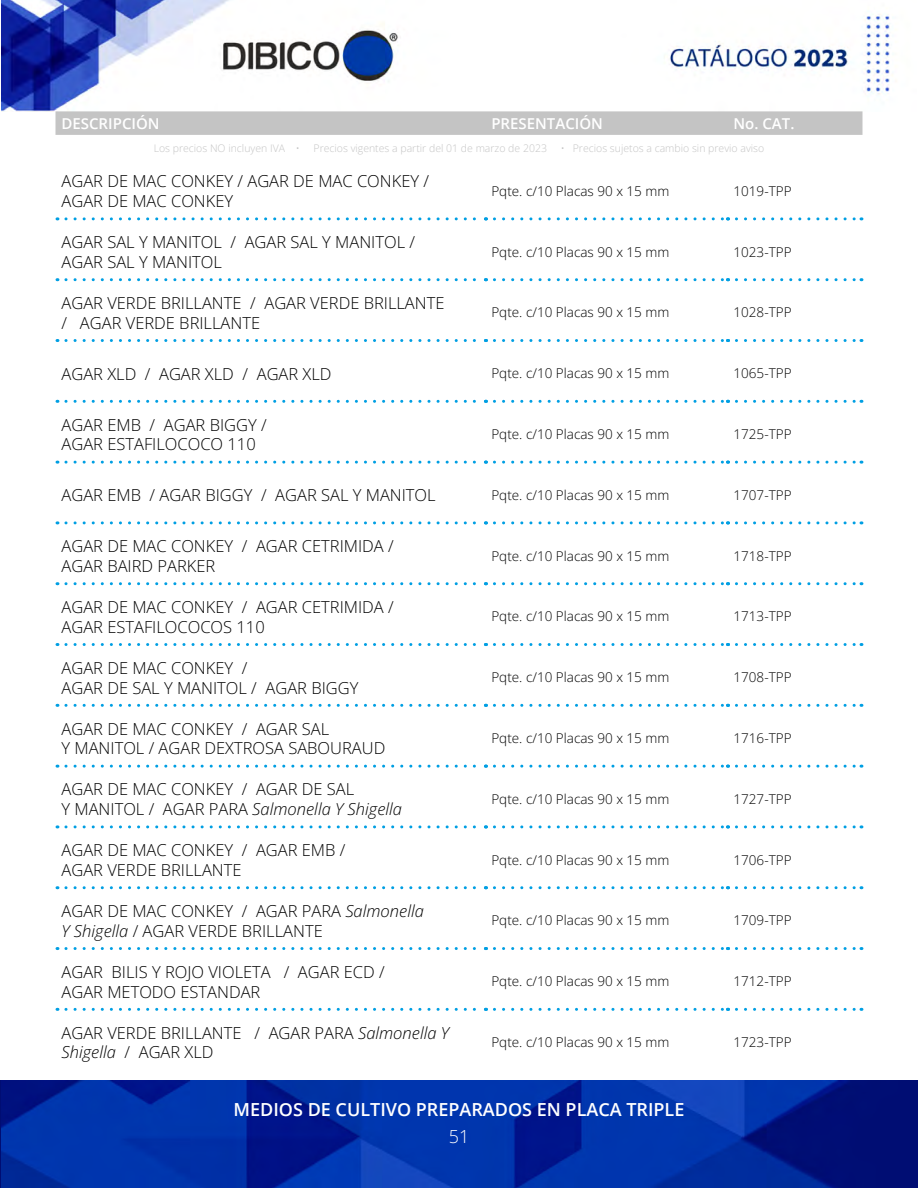
<style>
.page{position:relative;width:918px;height:1188px;background:#fff}
.page>*{position:absolute;margin:0;border:0;box-sizing:border-box;transform-origin:0 0}
.t1{font:600 18px "Open Sans";color:#fff}
.t2{font:300 18px "Open Sans";color:#fff}
.t3{font:300 16.5px/19.8px "Open Sans";color:#000}
.t4{font:600 15px "Open Sans";color:#fff}
.t5{font:300 13.5px "Open Sans";color:#000}
.t6{font:300 10.5px "Open Sans";color:#c4c4c4}
.s1{font-style:italic}
</style>
<div class="page">
<img style="left:1px;top:1081px;width:917px;height:107px">
<svg style="left:0;top:1081px;width:1px;height:107px"></svg>
<img style="left:1px;top:0;width:892px;height:111px">
<div style="left:56px;top:111px;width:806px;height:24px;background:#c4c4c4"></div>
<svg style="left:66px;top:217px;width:420px;height:3px"></svg>
<svg style="left:494px;top:217px;width:235px;height:3px"></svg>
<svg style="left:736px;top:217px;width:126px;height:3px"></svg>
<svg style="left:66px;top:278px;width:420px;height:3px"></svg>
<svg style="left:494px;top:278px;width:235px;height:3px"></svg>
<svg style="left:736px;top:278px;width:126px;height:3px"></svg>
<svg style="left:66px;top:339px;width:420px;height:3px"></svg>
<svg style="left:494px;top:339px;width:235px;height:3px"></svg>
<svg style="left:736px;top:339px;width:126px;height:3px"></svg>
<svg style="left:66px;top:400px;width:420px;height:3px"></svg>
<svg style="left:494px;top:400px;width:235px;height:3px"></svg>
<svg style="left:736px;top:400px;width:126px;height:3px"></svg>
<svg style="left:66px;top:461px;width:420px;height:3px"></svg>
<svg style="left:494px;top:461px;width:235px;height:3px"></svg>
<svg style="left:736px;top:461px;width:126px;height:3px"></svg>
<svg style="left:66px;top:521px;width:420px;height:3px"></svg>
<svg style="left:494px;top:521px;width:235px;height:3px"></svg>
<svg style="left:736px;top:521px;width:126px;height:3px"></svg>
<svg style="left:66px;top:582px;width:420px;height:3px"></svg>
<svg style="left:494px;top:582px;width:235px;height:3px"></svg>
<svg style="left:736px;top:582px;width:126px;height:3px"></svg>
<svg style="left:66px;top:643px;width:420px;height:3px"></svg>
<svg style="left:494px;top:643px;width:235px;height:3px"></svg>
<svg style="left:736px;top:643px;width:126px;height:3px"></svg>
<svg style="left:66px;top:704px;width:420px;height:3px"></svg>
<svg style="left:494px;top:704px;width:235px;height:3px"></svg>
<svg style="left:736px;top:704px;width:126px;height:3px"></svg>
<svg style="left:66px;top:765px;width:420px;height:3px"></svg>
<svg style="left:494px;top:765px;width:235px;height:3px"></svg>
<svg style="left:736px;top:765px;width:126px;height:3px"></svg>
<svg style="left:66px;top:825px;width:420px;height:3px"></svg>
<svg style="left:494px;top:825px;width:235px;height:3px"></svg>
<svg style="left:736px;top:825px;width:126px;height:3px"></svg>
<svg style="left:66px;top:886px;width:420px;height:3px"></svg>
<svg style="left:494px;top:886px;width:235px;height:3px"></svg>
<svg style="left:736px;top:886px;width:126px;height:3px"></svg>
<svg style="left:66px;top:947px;width:420px;height:3px"></svg>
<svg style="left:494px;top:947px;width:235px;height:3px"></svg>
<svg style="left:736px;top:947px;width:126px;height:3px"></svg>
<svg style="left:66px;top:1008px;width:420px;height:3px"></svg>
<svg style="left:494px;top:1008px;width:235px;height:3px"></svg>
<svg style="left:736px;top:1008px;width:126px;height:3px"></svg>
<p class="t4" style="left:62px;top:113px;width:100px">DESCRIPCIÓN</p>
<p class="t4" style="left:491px;top:113px;width:113px">PRESENTACIÓN</p>
<p class="t4" style="left:734px;top:113px;width:62px">No. CAT.</p>
<p class="t6" style="left:154px;top:141px;width:148px">Los precios NO incluyen IVA •</p>
<p class="t6" style="left:314px;top:141px;width:235px">Precios vigentes a partir del 01 de marzo de 2023</p>
<p class="t6" style="left:561px;top:141px;width:205px">• Precios sujetos a cambio sin previo aviso</p>
<p class="t3" style="left:62px;top:171px;width:369px">AGAR DE MAC CONKEY / AGAR DE MAC CONKEY /<br>AGAR DE MAC CONKEY</p>
<p class="t5" style="left:491px;top:182px;width:179px">Pqte. c/10 Placas 90 x 15 mm</p>
<p class="t5" style="left:734px;top:182px;width:60px">1019-TPP</p>
<p class="t3" style="left:62px;top:232px;width:355px">AGAR SAL Y MANITOL / AGAR SAL Y MANITOL /<br>AGAR SAL Y MANITOL</p>
<p class="t5" style="left:491px;top:242px;width:179px">Pqte. c/10 Placas 90 x 15 mm</p>
<p class="t5" style="left:734px;top:242px;width:60px">1023-TPP</p>
<p class="t3" style="left:62px;top:293px;width:385px">AGAR VERDE BRILLANTE / AGAR VERDE BRILLANTE / AGAR VERDE BRILLANTE</p>
<p class="t5" style="left:491px;top:303px;width:179px">Pqte. c/10 Placas 90 x 15 mm</p>
<p class="t5" style="left:734px;top:303px;width:60px">1028-TPP</p>
<p class="t3" style="left:62px;top:363px;width:272px">AGAR XLD / AGAR XLD / AGAR XLD</p>
<p class="t5" style="left:491px;top:364px;width:179px">Pqte. c/10 Placas 90 x 15 mm</p>
<p class="t5" style="left:734px;top:364px;width:60px">1065-TPP</p>
<p class="t3" style="left:62px;top:414px;width:207px">AGAR EMB / AGAR BIGGY /<br>AGAR ESTAFILOCOCO 110</p>
<p class="t5" style="left:491px;top:425px;width:179px">Pqte. c/10 Placas 90 x 15 mm</p>
<p class="t5" style="left:734px;top:425px;width:60px">1725-TPP</p>
<p class="t3" style="left:62px;top:485px;width:376px">AGAR EMB / AGAR BIGGY / AGAR SAL Y MANITOL</p>
<p class="t5" style="left:491px;top:486px;width:179px">Pqte. c/10 Placas 90 x 15 mm</p>
<p class="t5" style="left:734px;top:486px;width:60px">1707-TPP</p>
<p class="t3" style="left:62px;top:536px;width:334px">AGAR DE MAC CONKEY / AGAR CETRIMIDA /<br>AGAR BAIRD PARKER</p>
<p class="t5" style="left:491px;top:546px;width:179px">Pqte. c/10 Placas 90 x 15 mm</p>
<p class="t5" style="left:734px;top:546px;width:60px">1718-TPP</p>
<p class="t3" style="left:62px;top:597px;width:334px">AGAR DE MAC CONKEY / AGAR CETRIMIDA /<br>AGAR ESTAFILOCOCOS 110</p>
<p class="t5" style="left:491px;top:607px;width:179px">Pqte. c/10 Placas 90 x 15 mm</p>
<p class="t5" style="left:734px;top:607px;width:60px">1713-TPP</p>
<p class="t3" style="left:62px;top:658px;width:298px">AGAR DE MAC CONKEY /<br>AGAR DE SAL Y MANITOL / AGAR BIGGY</p>
<p class="t5" style="left:491px;top:668px;width:179px">Pqte. c/10 Placas 90 x 15 mm</p>
<p class="t5" style="left:734px;top:668px;width:60px">1708-TPP</p>
<p class="t3" style="left:62px;top:718px;width:325px">AGAR DE MAC CONKEY / AGAR SAL<br>Y MANITOL / AGAR DEXTROSA SABOURAUD</p>
<p class="t5" style="left:491px;top:729px;width:179px">Pqte. c/10 Placas 90 x 15 mm</p>
<p class="t5" style="left:734px;top:729px;width:60px">1716-TPP</p>
<p class="t3" style="left:62px;top:779px;width:342px">AGAR DE MAC CONKEY / AGAR DE SAL<br>Y MANITOL / AGAR PARA <span class="s1">Salmonella Y Shigella</span></p>
<p class="t5" style="left:491px;top:790px;width:179px">Pqte. c/10 Placas 90 x 15 mm</p>
<p class="t5" style="left:734px;top:790px;width:60px">1727-TPP</p>
<p class="t3" style="left:62px;top:840px;width:285px">AGAR DE MAC CONKEY / AGAR EMB /<br>AGAR VERDE BRILLANTE</p>
<p class="t5" style="left:491px;top:850px;width:179px">Pqte. c/10 Placas 90 x 15 mm</p>
<p class="t5" style="left:734px;top:850px;width:60px">1706-TPP</p>
<p class="t3" style="left:62px;top:901px;width:364px">AGAR DE MAC CONKEY / AGAR PARA <span class="s1">Salmonella<br>Y Shigella</span> / AGAR VERDE BRILLANTE</p>
<p class="t5" style="left:491px;top:911px;width:179px">Pqte. c/10 Placas 90 x 15 mm</p>
<p class="t5" style="left:734px;top:911px;width:60px">1709-TPP</p>
<p class="t3" style="left:62px;top:962px;width:325px">AGAR BILIS Y ROJO VIOLETA / AGAR ECD /<br>AGAR METODO ESTANDAR</p>
<p class="t5" style="left:491px;top:972px;width:179px">Pqte. c/10 Placas 90 x 15 mm</p>
<p class="t5" style="left:734px;top:972px;width:60px">1712-TPP</p>
<p class="t3" style="left:62px;top:1022px;width:389px">AGAR VERDE BRILLANTE / AGAR PARA <span class="s1">Salmonella Y<br>Shigella</span> / AGAR XLD</p>
<p class="t5" style="left:491px;top:1033px;width:179px">Pqte. c/10 Placas 90 x 15 mm</p>
<p class="t5" style="left:734px;top:1033px;width:60px">1723-TPP</p>
<p class="t1" style="left:234px;top:1097px;width:452px">MEDIOS DE CULTIVO PREPARADOS EN PLACA TRIPLE</p>
<p class="t2" style="left:449px;top:1124px;width:22px">51</p>
</div>
